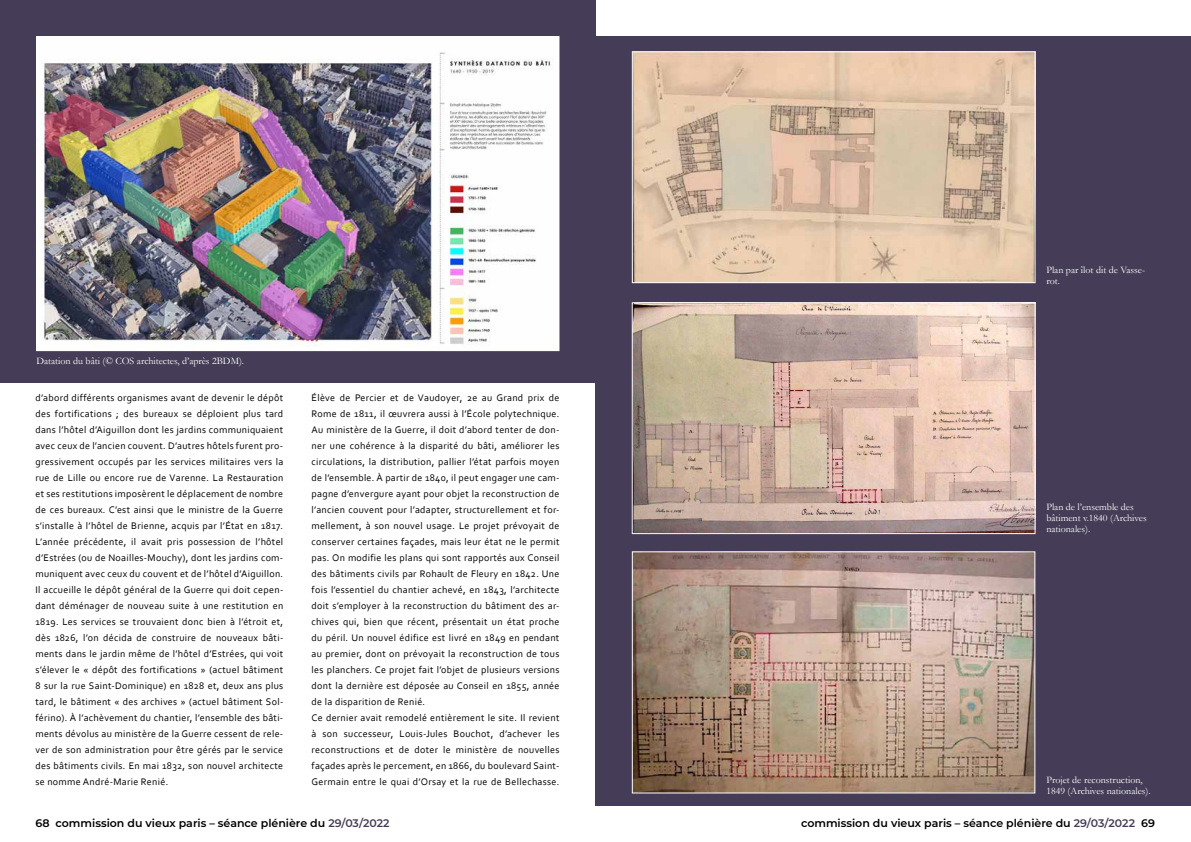
<style>
.page{position:relative;width:1191px;height:842px;background:#fff}
.page>*{position:absolute;margin:0;border:0;box-sizing:border-box;transform-origin:0 0}
.t1{font:600 11px "Montserrat";color:#000}
.t2{font:10px/16px "Corbel";letter-spacing:.03em;color:#000;text-align:justify}
.t3{font:10px/11px "Garamond";color:#fff}
.s1{color:#453d57}
</style>
<div class="page">
<div style="left:595px;top:36px;width:596px;height:770px;background:#453d57"></div>
<div style="left:0;top:0;width:595px;height:383px;background:#453d57"></div>
<img style="left:38px;top:38px;width:519px;height:311px">
<div style="left:36px;top:36px;width:523px;height:315px;border:1px solid #fff"></div>
<img style="left:634px;top:304px;width:399px;height:228px">
<div style="left:632px;top:302px;width:403px;height:232px;border:1px solid #fff"></div>
<img style="left:634px;top:53px;width:399px;height:228px">
<div style="left:632px;top:51px;width:403px;height:232px;border:1px solid #fff"></div>
<img style="left:634px;top:553px;width:399px;height:238px">
<div style="left:632px;top:551px;width:403px;height:242px;border:1px solid #fff"></div>
<p class="t3" style="left:36px;top:355px;width:209px">Datation du bâti (© COS architectes, d’après 2BDM).</p>
<p class="t2" style="left:35px;top:389px;width:249px">d’abord différents organismes avant de devenir le dépôt des fortifications ; des bureaux se déploient plus tard dans l’hôtel d’Aiguillon dont les jardins communiquaient avec ceux de l’ancien couvent. D’autres hôtels furent pro&shy;gressivement occupés par les services militaires vers la rue de Lille ou encore rue de Varenne. La Restauration et ses restitutions imposèrent le déplacement de nombre de ces bureaux. C’est ainsi que le ministre de la Guerre s’installe à l’hôtel de Brienne, acquis par l’État en 1817.<br>L’année précédente, il avait pris possession de l’hôtel d’Estrées (ou de Noailles-Mouchy), dont les jardins com&shy;muniquent avec ceux du couvent et de l’hôtel d’Aiguillon.<br>Il accueille le dépôt général de la Guerre qui doit cepen&shy;dant déménager de nouveau suite à une restitution en 1819. Les services se trouvaient donc bien à l’étroit et, dès 1826, l’on décida de construire de nouveaux bâti&shy;ments dans le jardin même de l’hôtel d’Estrées, qui voit s’élever le « dépôt des fortifications » (actuel bâtiment 8 sur la rue Saint-Dominique) en 1828 et, deux ans plus tard, le bâtiment « des archives » (actuel bâtiment Sol&shy;férino). À l’achèvement du chantier, l’ensemble des bâti&shy;ments dévolus au ministère de la Guerre cessent de rele&shy;ver de son administration pour être gérés par le service des bâtiments civils. En mai 1832, son nouvel architecte se nomme André-Marie Renié.</p>
<p class="t2" style="left:312px;top:389px;width:249px;text-align:left">Élève de Percier et de Vaudoyer, 2e au Grand prix de Rome de 1811, il œuvrera aussi à l’École polytechnique.<br>Au ministère de la Guerre, il doit d’abord tenter de don&shy;ner une cohérence à la disparité du bâti, améliorer les circulations, la distribution, pallier l’état parfois moyen de l’ensemble. À partir de 1840, il peut engager une cam&shy;pagne d’envergure ayant pour objet la reconstruction de l’ancien couvent pour l’adapter, structurellement et for&shy;mellement, à son nouvel usage. Le projet prévoyait de conserver certaines façades, mais leur état ne le permit pas. On modifie les plans qui sont rapportés aux Conseil des bâtiments civils par Rohault de Fleury en 1842. Une fois l’essentiel du chantier achevé, en 1843, l’architecte doit s’employer à la reconstruction du bâtiment des ar&shy;chives qui, bien que récent, présentait un état proche du péril. Un nouvel édifice est livré en 1849 en pendant au premier, dont on prévoyait la reconstruction de tous les planchers. Ce projet fait l’objet de plusieurs versions dont la dernière est déposée au Conseil en 1855, année de la disparition de Renié.<br>Ce dernier avait remodelé entièrement le site. Il revient à son successeur, Louis-Jules Bouchot, d’achever les reconstructions et de doter le ministère de nouvelles façades après le percement, en 1866, du boulevard Saint-Germain entre le quai d’Orsay et la rue de Bellechasse.</p>
<p class="t3" style="left:1046px;top:264px;width:100px">Plan par îlot dit de Vasse&shy;rot.</p>
<p class="t3" style="left:1046px;top:501px;width:102px">Plan de l’ensemble des bâtiment v.1840 (Archives nationales).</p>
<p class="t3" style="left:1046px;top:774px;width:106px">Projet de reconstruction,<br>1849 (Archives nationales).</p>
<p class="t1" style="left:35px;top:816px;width:356px">68 commission du vieux paris – séance plénière du <span class="s1">29/03/2022</span></p>
<p class="t1" style="left:801px;top:815px;width:355px">commission du vieux paris – séance plénière du <span class="s1">29/03/2022</span> 69</p>
</div>
